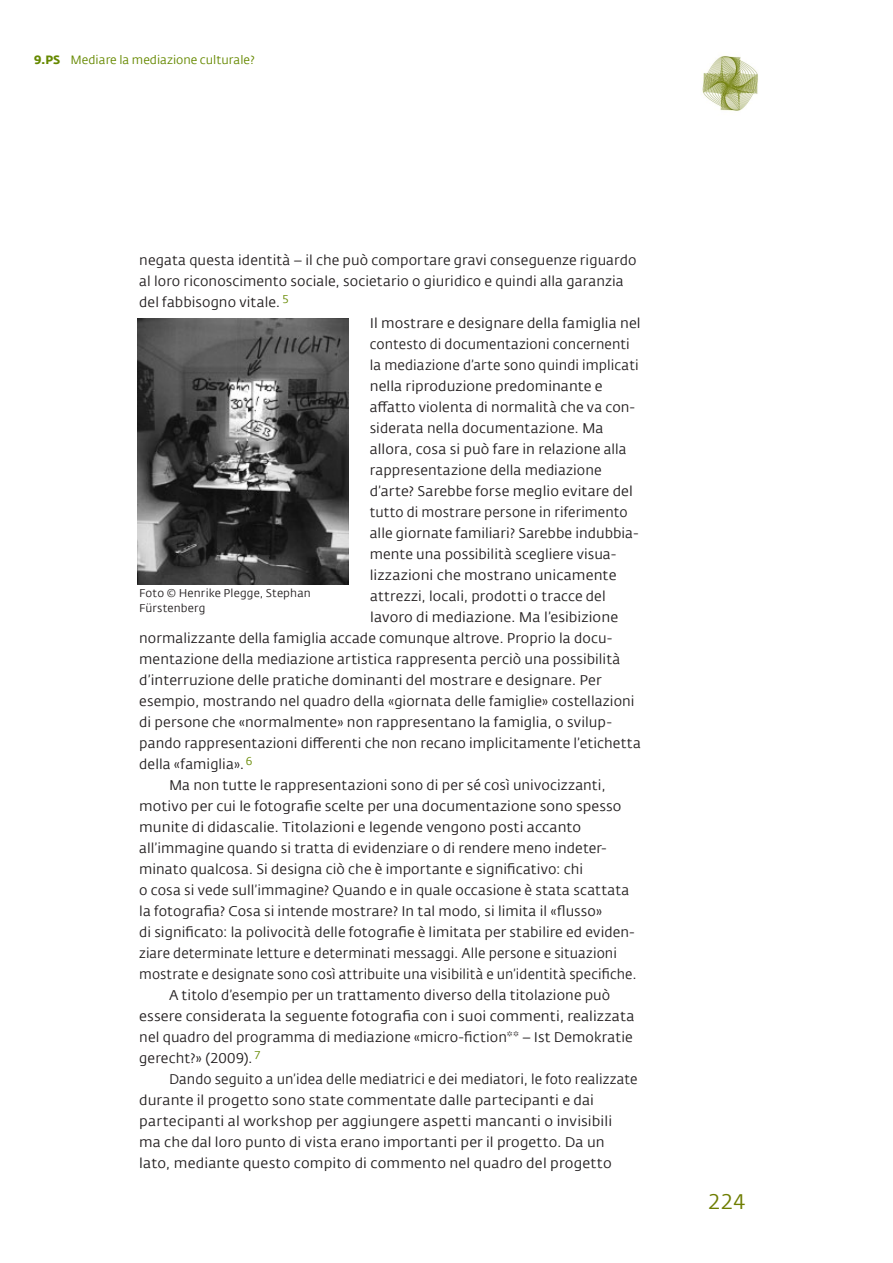
<style>
.page{position:relative;width:893px;height:1263px;background:#fff}
.page>*{position:absolute;margin:0;border:0;box-sizing:border-box;transform-origin:0 0}
.t1{font:21px "Fedra Sans Screen";color:#6e7d00}
.t2{font:13.95px "Fedra Sans Screen";letter-spacing:.005em;color:#231f20}
.t3{font:13.95px "Fedra Sans Screen";letter-spacing:.005em;color:#231f20;scale:.96 1}
.t4{font:12px "Fedra Sans Screen";color:#668900}
.t5{font:11.25px/15.8px "Fedra Sans Screen";letter-spacing:.015em;color:#231f20}
.s1{font-weight:700}
</style>
<div class="page">
<img style="left:138px;top:318px;width:210px;height:266px">
<img style="left:702px;top:55px;width:57px;height:56px">
<p class="t4" style="left:34px;top:53px;width:222px"><span class="s1">9.PS</span> Mediare la mediazione culturale?</p>
<p class="t2" style="left:139px;top:252px;width:499px">negata questa identità – il che può comportare gravi conseguenze riguardo</p>
<p class="t2" style="left:139px;top:273px;width:486px">al loro riconoscimento sociale, societario o giuridico e quindi alla garanzia</p>
<p class="t2" style="left:139px;top:294px;width:151px">del fabbisogno vitale. <sup>5</sup></p>
<p class="t2" style="left:370px;top:315px;width:272px">Il mostrare e designare della famiglia nel</p>
<p class="t2" style="left:370px;top:336px;width:262px">contesto di documentazioni concernenti</p>
<p class="t2" style="left:370px;top:357px;width:271px">la mediazione d’arte sono quindi implicati</p>
<p class="t2" style="left:370px;top:378px;width:234px">nella riproduzione predominante e</p>
<p class="t2" style="left:370px;top:399px;width:267px">affatto violenta di normalità che va con-</p>
<p class="t2" style="left:370px;top:420px;width:235px">siderata nella documentazione. Ma</p>
<p class="t2" style="left:370px;top:441px;width:258px">allora, cosa si può fare in relazione alla</p>
<p class="t2" style="left:370px;top:462px;width:234px">rappresentazione della mediazione</p>
<p class="t2" style="left:370px;top:483px;width:265px">d’arte? Sarebbe forse meglio evitare del</p>
<p class="t2" style="left:370px;top:504px;width:259px">tutto di mostrare persone in riferimento</p>
<p class="t2" style="left:370px;top:525px;width:270px">alle giornate familiari? Sarebbe indubbia-</p>
<p class="t2" style="left:370px;top:546px;width:248px">mente una possibilità scegliere visua-</p>
<p class="t2" style="left:370px;top:567px;width:248px">lizzazioni che mostrano unicamente</p>
<p class="t2" style="left:370px;top:588px;width:237px">attrezzi, locali, prodotti o tracce del</p>
<p class="t2" style="left:370px;top:609px;width:249px">lavoro di mediazione. Ma l’esibizione</p>
<p class="t2" style="left:139px;top:630px;width:474px">normalizzante della famiglia accade comunque altrove. Proprio la docu-</p>
<p class="t2" style="left:139px;top:651px;width:483px">mentazione della mediazione artistica rappresenta perciò una possibilità</p>
<p class="t2" style="left:139px;top:672px;width:464px">d’interruzione delle pratiche dominanti del mostrare e designare. Per</p>
<p class="t2" style="left:139px;top:693px;width:497px">esempio, mostrando nel quadro della «giornata delle famiglie» costellazioni</p>
<p class="t2" style="left:139px;top:714px;width:474px">di persone che «normalmente» non rappresentano la famiglia, o svilup-</p>
<p class="t2" style="left:139px;top:735px;width:503px">pando rappresentazioni differenti che non recano implicitamente l’etichetta</p>
<p class="t2" style="left:139px;top:756px;width:115px">della «famiglia». <sup>6</sup></p>
<p class="t2" style="left:169px;top:777px;width:438px">Ma non tutte le rappresentazioni sono di per sé così univocizzanti,</p>
<p class="t2" style="left:139px;top:798px;width:484px">motivo per cui le fotografie scelte per una documentazione sono spesso</p>
<p class="t2" style="left:139px;top:819px;width:444px">munite di didascalie. Titolazioni e legende vengono posti accanto</p>
<p class="t2" style="left:139px;top:840px;width:469px">all’immagine quando si tratta di evidenziare o di rendere meno indeter-</p>
<p class="t2" style="left:139px;top:861px;width:445px">minato qualcosa. Si designa ciò che è importante e significativo: chi</p>
<p class="t2" style="left:139px;top:882px;width:492px">o cosa si vede sull’immagine? Quando e in quale occasione è stata scattata</p>
<p class="t2" style="left:139px;top:903px;width:465px">la fotografia? Cosa si intende mostrare? In tal modo, si limita il «flusso»</p>
<p class="t2" style="left:139px;top:924px;width:497px">di significato: la polivocità delle fotografie è limitata per stabilire ed eviden-</p>
<p class="t2" style="left:139px;top:945px;width:479px">ziare determinate letture e determinati messaggi. Alle persone e situazioni</p>
<p class="t3" style="left:139px;top:966px;width:520px">mostrate e designate sono così attribuite una visibilità e un’identità specifiche.</p>
<p class="t2" style="left:169px;top:987px;width:443px">A titolo d’esempio per un trattamento diverso della titolazione può</p>
<p class="t2" style="left:139px;top:1008px;width:497px">essere considerata la seguente fotografia con i suoi commenti, realizzata</p>
<p class="t2" style="left:139px;top:1029px;width:495px">nel quadro del programma di mediazione «micro-fiction** – Ist Demokratie</p>
<p class="t2" style="left:139px;top:1050px;width:123px">gerecht?» (2009). <sup>7</sup></p>
<p class="t2" style="left:169px;top:1071px;width:470px">Dando seguito a un’idea delle mediatrici e dei mediatori, le foto realizzate</p>
<p class="t2" style="left:139px;top:1092px;width:456px">durante il progetto sono state commentate dalle partecipanti e dai</p>
<p class="t2" style="left:139px;top:1113px;width:474px">partecipanti al workshop per aggiungere aspetti mancanti o invisibili</p>
<p class="t2" style="left:139px;top:1134px;width:467px">ma che dal loro punto di vista erano importanti per il progetto. Da un</p>
<p class="t2" style="left:139px;top:1155px;width:474px">lato, mediante questo compito di commento nel quadro del progetto</p>
<p class="t5" style="left:139px;top:585px;width:173px">Foto © Henrike Plegge, Stephan<br>Fürstenberg</p>
<h1 class="t1" style="left:708px;top:1190px;width:39px">224</h1>
</div>
